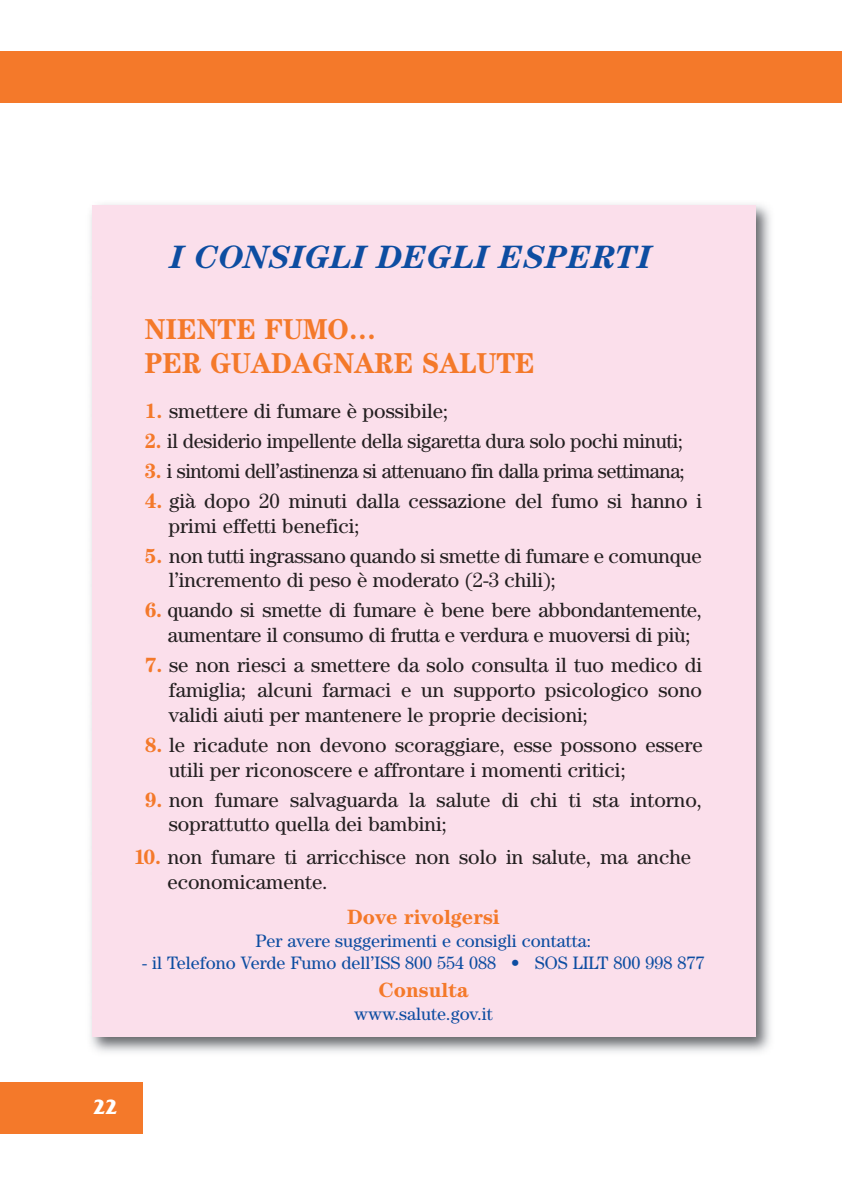
<style>
.page{position:relative;width:842px;height:1191px;background:#fff}
.page>*{position:absolute;margin:0;border:0;box-sizing:border-box;transform-origin:0 0}
.t1{font:italic 700 32.4px "Century";color:#0d4da1}
.t2{font:700 28.8px/34.6px "Century";color:#f4792a;scale:.95 1}
.t3{font:700 21.6px "Friz Quadrata";color:#fff}
.t4{font:20.8px/24.8px "Century";color:#231f20}
.t5{font:20.8px "Century";letter-spacing:-.025em;color:#231f20}
.t6{font:700 20.8px "Century";color:#f4792a}
.t7{font:18px "Century";color:#0d4da1}
.s1{font-weight:700;color:#f4792a}
</style>
<div class="page">
<div style="left:0;top:52px;width:842px;height:51px;background:#f4792a"></div>
<img style="left:90px;top:204px;width:681px;height:849px">
<div style="left:92px;top:205px;width:663px;height:832px;background:#fbdfeb"></div>
<div style="left:0;top:1083px;width:143px;height:51px;background:#f4792a"></div>
<h1 class="t1" style="left:170px;top:246px;width:483px">I CONSIGLI DEGLI ESPERTI</h1>
<h2 class="t2" style="left:145px;top:314px;width:412px">NIENTE FUMO…<br>PER GUADAGNARE SALUTE</h2>
<p class="t4" style="left:145px;top:400px;width:305px"><span class="s1">1.</span> smettere di fumare è possibile;</p>
<p class="t4" style="left:145px;top:430px;width:540px"><span class="s1">2.</span> il desiderio impellente della sigaretta dura solo pochi minuti;</p>
<p class="t5" style="left:145px;top:463px;width:542px"><span class="s1">3.</span> i sintomi dell’astinenza si attenuano fin dalla prima settimana;</p>
<p class="t4" style="left:169px;top:490px;width:535px;text-indent:-24px"><span class="s1">4.</span> già dopo 20 minuti dalla cessazione del fumo si hanno i primi effetti benefici;</p>
<p class="t4" style="left:169px;top:545px;width:535px;text-indent:-24px"><span class="s1">5.</span> non tutti ingrassano quando si smette di fumare e comunque l’incremento di peso è moderato (2-3 chili);</p>
<p class="t4" style="left:145px;top:599px;width:559px;text-align:center"><span class="s1">6.</span> quando si smette di fumare è bene bere abbondantemente, aumentare il consumo di frutta e verdura e muoversi di più;</p>
<p class="t4" style="left:169px;top:654px;width:535px;text-align:justify;text-indent:-24px"><span class="s1">7.</span> se non riesci a smettere da solo consulta il tuo medico di famiglia; alcuni farmaci e un supporto psicologico sono validi aiuti per mantenere le proprie decisioni;</p>
<p class="t4" style="left:169px;top:734px;width:535px;text-indent:-24px"><span class="s1">8.</span> le ricadute non devono scoraggiare, esse possono essere utili per riconoscere e affrontare i momenti critici;</p>
<p class="t4" style="left:169px;top:789px;width:535px;text-indent:-24px"><span class="s1">9.</span> non fumare salvaguarda la salute di chi ti sta intorno, soprattutto quella dei bambini;</p>
<p class="t4" style="left:167px;top:846px;width:525px;text-indent:-34px"><span class="s1">10.</span> non fumare ti arricchisce non solo in salute, ma anche economicamente.</p>
<p class="t6" style="left:347px;top:910px;width:154px">Dove rivolgersi</p>
<p class="t7" style="left:256px;top:935px;width:337px">Per avere suggerimenti e consigli contatta:</p>
<p class="t7" style="left:142px;top:956px;width:563px">- il Telefono Verde Fumo dell’ISS 800 554 088 • SOS LILT 800 998 877</p>
<p class="t6" style="left:379px;top:982px;width:91px">Consulta</p>
<p class="t7" style="left:354px;top:1007px;width:140px">www.salute.gov.it</p>
<p class="t3" style="left:93px;top:1099px;width:26px">22</p>
</div>
